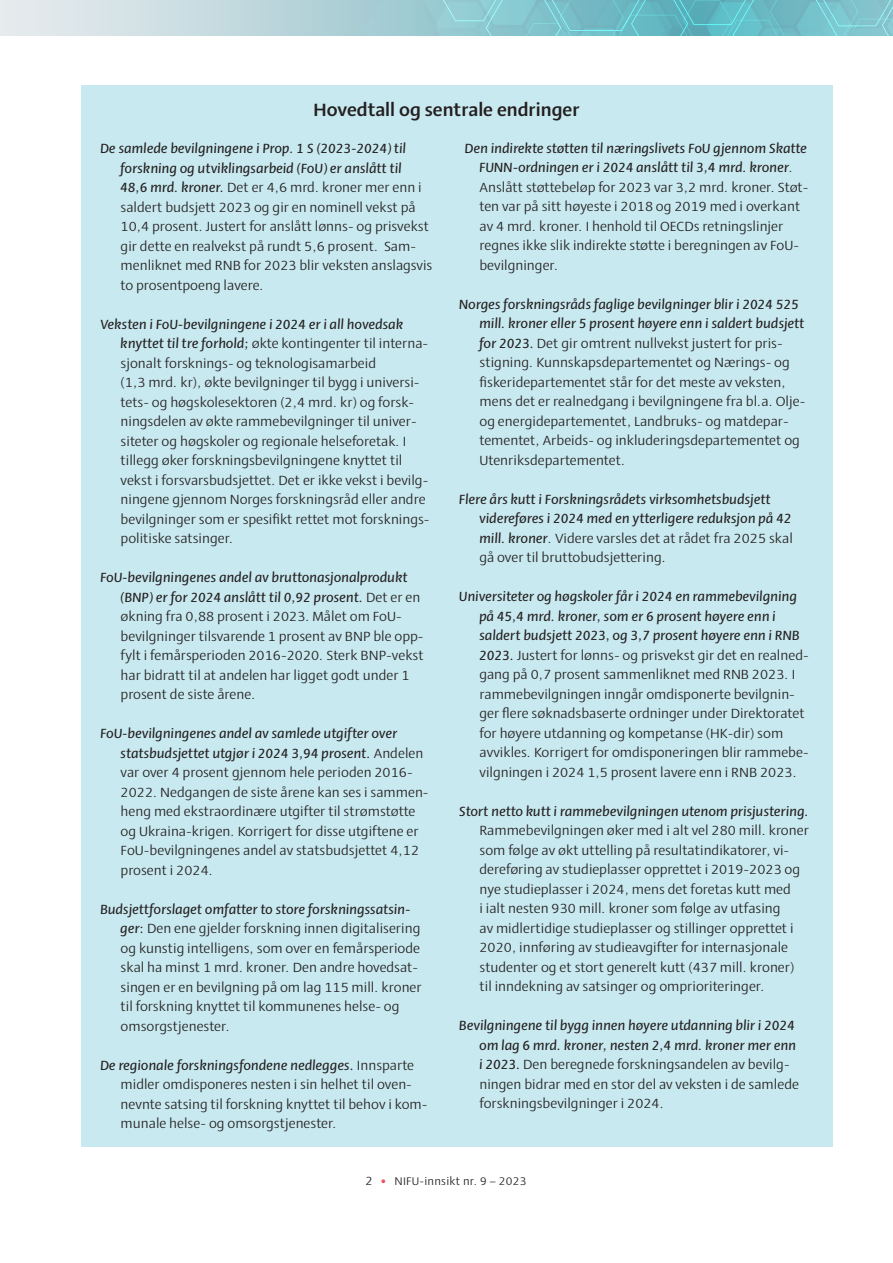
<style>
.page{position:relative;width:893px;height:1263px;background:#fff}
.page>*{position:absolute;margin:0;border:0;box-sizing:border-box;transform-origin:0 0}
.NIFU_Ramme_overskrift{font:700 18px "Ador";color:#231f20}
.NIFU_Ramme_liste{font:13.5px/19.5px "Ador";color:#231f20}
.NIFU_Ramme_liste-2{font:italic 500 13.5px/19.5px "Ador";color:#231f20}
.t1{font:11.25px "Ador";letter-spacing:.02em;color:#231f20}
.s1{font-weight:500;font-style:italic}
.s2{font-style:italic}
.s3{font-weight:400}
.s4{font-weight:400;font-style:normal}
.s5{font-size:12px}
.s6{font-family:"Calibri 2";font-size:12px;color:#ef5060}
</style>
<div class="page">
<svg style="left:0;top:0;width:364px;height:36px;background:#cadde1"></svg>
<svg style="left:364px;top:0;width:529px;height:36px;background:#7cc2cb"></svg>
<div style="left:81px;top:85px;width:751px;height:1061px;background:#c8e9ef"></div>
<p class="NIFU_Ramme_overskrift" style="left:313px;top:97px;width:268px">Hovedtall og sentrale endringer</p>
<p class="NIFU_Ramme_liste" style="left:121px;top:138px;width:313px;text-indent:-20px"><span class="s1">De samlede bevilgningene i Prop. 1 S (2023-2024) til forskning og utviklingsarbeid (FoU) er anslått til<br>48,6 mrd. kroner.</span> Det er 4,6 mrd. kroner mer enn i saldert budsjett 2023 og gir en nominell vekst på 10,4 prosent. Justert for anslått lønns- og prisvekst gir dette en realvekst på rundt 5,6 prosent. Sam&shy;menliknet med RNB for 2023 blir veksten anslagsvis to prosentpoeng lavere.</p>
<p class="NIFU_Ramme_liste" style="left:121px;top:314px;width:310px;text-indent:-20px"><span class="s1">Veksten i FoU-bevilgningene i 2024 er i all hovedsak knyttet til tre forhold;</span> økte kontingenter til interna&shy;sjonalt forsknings- og teknologisamarbeid<br>(1,3 mrd. kr), økte bevilgninger til bygg i universi&shy;tets- og høgskolesektoren (2,4 mrd. kr) og forsk&shy;ningsdelen av økte rammebevilgninger til univer&shy;siteter og høgskoler og regionale helseforetak. I tillegg øker forskningsbevilgningene knyttet til vekst i forsvarsbudsjettet. Det er ikke vekst i bevilg&shy;ningene gjennom Norges forskningsråd eller andre bevilgninger som er spesifikt rettet mot forsknings&shy;politiske satsinger.</p>
<p class="NIFU_Ramme_liste" style="left:121px;top:567px;width:305px;text-indent:-20px"><span class="s1">FoU-bevilgningenes andel av bruttonasjonalprodukt (BNP) er for 2024 anslått til 0,92 prosent.</span> Det er en økning fra 0,88 prosent i 2023. Målet om FoU&shy;bevilgninger tilsvarende 1 prosent av BNP ble opp&shy;fylt i femårsperioden 2016-2020. Sterk BNP-vekst har bidratt til at andelen har ligget godt under 1 prosent de siste årene.</p>
<p class="NIFU_Ramme_liste" style="left:121px;top:723px;width:310px;text-indent:-20px"><span class="s1">FoU-bevilgningenes andel av samlede utgifter over statsbudsjettet utgjør i 2024 3,94 prosent.</span> Andelen var over 4 prosent gjennom hele perioden 2016- 2022. Nedgangen de siste årene kan ses i sammen&shy;heng med ekstraordinære utgifter til strømstøtte og Ukraina-krigen. Korrigert for disse utgiftene er FoU-bevilgningenes andel av statsbudsjettet 4,12 prosent i 2024.</p>
<p class="NIFU_Ramme_liste" style="left:121px;top:898px;width:303px;text-indent:-20px"><span class="s1">Budsjettforslaget omfatter to store forskningssatsin&shy;ger:</span> Den ene gjelder forskning innen digitalisering og kunstig intelligens, som over en femårsperiode skal ha minst 1 mrd. kroner. Den andre hovedsat&shy;singen er en bevilgning på om lag 115 mill. kroner til forskning knyttet til kommunenes helse- og omsorgstjenester.</p>
<p class="NIFU_Ramme_liste" style="left:121px;top:1054px;width:308px;text-indent:-20px"><span class="s1">De regionale forskningsfondene nedlegges.</span> Innsparte midler omdisponeres nesten i sin helhet til oven&shy;nevnte satsing til forskning knyttet til behov i kom&shy;munale helse- og omsorgstjenester.</p>
<p class="NIFU_Ramme_liste" style="left:479px;top:138px;width:331px;text-indent:-15px"><span class="s1">Den indirekte støtten til næringslivets FoU gjennom Skatte FUNN-ordningen er i 2024 anslått til 3,4 mrd. kroner</span><span class="s2">.<br></span>Anslått støttebeløp for 2023 var 3,2 mrd. kroner. Støt&shy;ten var på sitt høyeste i 2018 og 2019 med i overkant av 4 mrd. kroner. I henhold til OECDs retningslinjer regnes ikke slik indirekte støtte i beregningen av FoU&shy;bevilgninger.</p>
<p class="NIFU_Ramme_liste" style="left:479px;top:294px;width:327px;text-indent:-20px"><span class="s1">Norges forskningsråds faglige bevilgninger blir i 2024 525 mill. kroner eller 5 prosent høyere enn i saldert budsjett for 2023.</span> Det gir omtrent nullvekst justert for pris&shy;stigning. Kunnskapsdepartementet og Nærings- og fiskeridepartementet står for det meste av veksten, mens det er realnedgang i bevilgningene fra bl.a. Olje&shy;og energidepartementet, Landbruks- og matdepar&shy;tementet, Arbeids- og inkluderingsdepartementet og Utenriksdepartementet.</p>
<p class="NIFU_Ramme_liste-2" style="left:479px;top:489px;width:315px;text-indent:-20px">Flere års kutt i Forskningsrådets virksomhetsbudsjett videreføres i 2024 med en ytterligere reduksjon på 42 mill. kroner<span class="s3">.</span> <span class="s4">Videre varsles det at rådet fra 2025 skal gå over til bruttobudsjettering.</span></p>
<p class="NIFU_Ramme_liste" style="left:479px;top:586px;width:331px;text-indent:-20px"><span class="s1">Universiteter og høgskoler får i 2024 en rammebevilgning på 45,4 mrd. kroner, som er 6 prosent høyere enn i saldert budsjett 2023, og 3,7 prosent høyere enn i RNB 2023.</span> Justert for lønns- og prisvekst gir det en realned&shy;gang på 0,7 prosent sammenliknet med RNB 2023. I rammebevilgningen inngår omdisponerte bevilgnin&shy;ger flere søknadsbaserte ordninger under Direktoratet for høyere utdanning og kompetanse (HK-dir) som avvikles. Korrigert for omdisponeringen blir rammebe&shy;vilgningen i 2024 1,5 prosent lavere enn i RNB 2023.</p>
<p class="NIFU_Ramme_liste" style="left:479px;top:801px;width:331px;text-indent:-20px"><span class="s1">Stort netto kutt i rammebevilgningen utenom prisjustering.<br></span>Rammebevilgningen øker med i alt vel 280 mill. kroner som følge av økt uttelling på resultatindikatorer, vi&shy;dereføring av studieplasser opprettet i 2019-2023 og nye studieplasser i 2024, mens det foretas kutt med<br>i ialt nesten 930 mill. kroner som følge av utfasing<br>av midlertidige studieplasser og stillinger opprettet i 2020, innføring av studieavgifter for internasjonale studenter og et stort generelt kutt (437 mill. kroner) til inndekning av satsinger og omprioriteringer.</p>
<p class="NIFU_Ramme_liste" style="left:479px;top:1015px;width:321px;text-indent:-20px"><span class="s1">Bevilgningene til bygg innen høyere utdanning blir i 2024 om lag 6 mrd. kroner, nesten 2,4 mrd. kroner mer enn i 2023.</span> Den beregnede forskningsandelen av bevilg&shy;ningen bidrar med en stor del av veksten i de samlede forskningsbevilgninger i 2024.</p>
<p class="t1" style="left:365px;top:1173px;width:163px"><span class="s5">2</span> <span class="s6">•</span> NIFU-innsikt nr. 9 – 2023</p>
</div>
